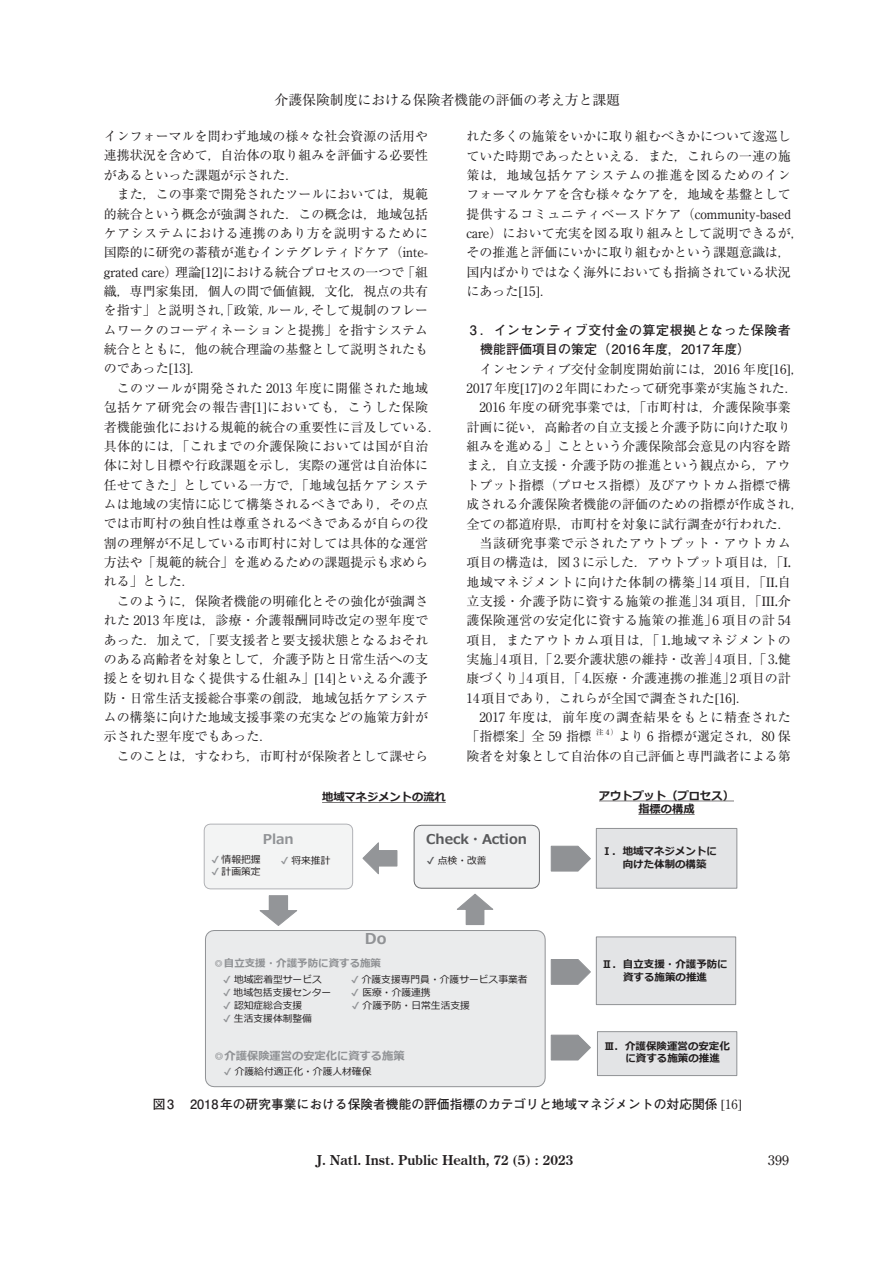
<style>
.page{position:relative;width:893px;height:1263px;background:#fff}
.page>*{position:absolute;margin:0;border:0;box-sizing:border-box;transform-origin:0 0}
.t1{font:700 15px "Meiryo";color:#909295}
.t2{font:700 13.8px "Century Oldstyle";color:#231f20}
.t3{font:13.8px "Ryumin Pr 6 N";color:#231f20}
.t4{font:13.8px "Century Oldstyle";color:#231f20}
.t5{font:700 13.5px "Meiryo";letter-spacing:-.005em;color:#58595b}
.t6{font:700 13.5px "Meiryo";color:#909295}
.t7{font:12.9px/19.4px "Ryumin Pr 6 N";color:#231f20;text-align:justify}
.t8{font:12.9px "Ryumin Pr 6 N";letter-spacing:.02em;color:#231f20}
.t9{font:12.9px "Ryumin Pr 6 N";letter-spacing:.04em;color:#231f20}
.t10{font:700 12.9px/19.4px "Futo Go B101 Pr 6 N";letter-spacing:.045em;color:#231f20}
.t11{font:12.9px "Ryumin Pr 6 N";letter-spacing:.035em;color:#231f20}
.t12{font:12.9px "Ryumin Pr 6 N";letter-spacing:.05em;color:#231f20}
.t13{font:700 12.75px "Futo Go B101 Pr 6 N";color:#231f20}
.t14{font:700 11.25px/13.5px "Meiryo";color:#231f20;text-align:center}
.t15{font:700 11.25px "Meiryo";color:#909295}
.t16{font:700 10.5px/12.6px "Meiryo";color:#231f20}
.t17{font:700 10.5px "Meiryo";color:#909295}
.t18{font:9.75px "Meiryo";color:#231f20}
.t19{font:7.5px "Ryumin Pr 6 N";color:#231f20}
.s1{font-family:"Century Oldstyle"}
.s2{font-weight:700;color:#909295}
.s3{font-weight:700;color:#58595b}
.s4{color:#909295}
.s5{font-family:"Century Oldstyle";font-weight:400}
.s6{font-family:"Ryumin Pr 6 N";font-weight:400}
</style>
<div class="page">
<div style="left:205px;top:930px;width:341px;height:157px;background:#eaebec"></div>
<div style="left:596px;top:828px;width:141px;height:60px;background:#e3e4e6"></div>
<div style="left:596px;top:828px;width:141px;height:60px;border:1px solid #909295"></div>
<div style="left:596px;top:937px;width:140px;height:67px;background:#e3e4e6"></div>
<div style="left:596px;top:936px;width:140px;height:69px;border:1px solid #909295"></div>
<div style="left:597px;top:1032px;width:140px;height:43px;background:#e3e4e6"></div>
<div style="left:597px;top:1031px;width:140px;height:45px;border:1px solid #909295"></div>
<svg style="left:322px;top:802px;width:124px;height:1px"></svg>
<svg style="left:599px;top:801px;width:135px;height:1px"></svg>
<svg style="left:638px;top:814px;width:57px;height:1px"></svg>
<svg style="left:203px;top:823px;width:150px;height:103px"></svg>
<svg style="left:413px;top:824px;width:127px;height:101px"></svg>
<svg style="left:362px;top:842px;width:36px;height:33px"></svg>
<svg style="left:550px;top:1034px;width:41px;height:27px"></svg>
<svg style="left:550px;top:959px;width:41px;height:26px"></svg>
<svg style="left:550px;top:845px;width:41px;height:27px"></svg>
<p class="t3" style="left:275px;top:89px;width:347px">介護保険制度における保険者機能の評価の考え方と課題</p>
<p class="t7" style="left:104px;top:126px;width:326px">インフォーマルを問わず地域の様々な社会資源の活用や連携状況を含めて，自治体の取り組みを評価する必要性があるといった課題が示された．</p>
<p class="t7" style="left:104px;top:184px;width:326px;text-indent:13px">また，この事業で開発されたツールにおいては，規範的統合という概念が強調された．この概念は，地域包括ケアシステムにおける連携のあり方を説明するために国際的に研究の蓄積が進むインテグレティドケア（<span class="s1">inte&shy;grated care</span>）理論<span class="s1">[</span>12<span class="s1">]</span>における統合プロセスの一つで「組織，専門家集団，個人の間で価値観，文化，視点の共有を指す」と説明され，「政策，ルール，そして規制のフレームワークのコーディネーションと提携」を指すシステム統合とともに，他の統合理論の基盤として説明されたものであった<span class="s1">[</span>13<span class="s1">]</span>．</p>
<p class="t7" style="left:104px;top:378px;width:339px;text-align:left;text-indent:13px">このツールが開発された 2013 年度に開催された地域包括ケア研究会の報告書<span class="s1">[</span>1<span class="s1">]</span>においても，こうした保険者機能強化における規範的統合の重要性に言及している．具体的には，「これまでの介護保険においては国が自治体に対し目標や行政課題を示し，実際の運営は自治体に任せてきた」としている一方で，「地域包括ケアシステムは地域の実情に応じて構築されるべきであり，その点では市町村の独自性は尊重されるべきであるが自らの役割の理解が不足している市町村に対しては具体的な運営方法や「規範的統合」を進めるための課題提示も求められる」とした．</p>
<p class="t7" style="left:104px;top:591px;width:326px;text-indent:13px">このように，保険者機能の明確化とその強化が強調された 2013 年度は，診療・介護報酬同時改定の翌年度であった．加えて，「要支援者と要支援状態となるおそれのある高齢者を対象として，介護予防と日常生活への支援とを切れ目なく提供する仕組み」<span class="s1">[</span>14<span class="s1">]</span>といえる介護予防・日常生活支援総合事業の創設，地域包括ケアシステムの構築に向けた地域支援事業の充実などの施策方針が示された翌年度でもあった．</p>
<p class="t7" style="left:117px;top:745px;width:313px">このことは，すなわち，市町村が保険者として課せら</p>
<p class="t7" style="left:466px;top:126px;width:339px;text-align:left">れた多くの施策をいかに取り組むべきかについて逡巡していた時期であったといえる．また，これらの一連の施策は，地域包括ケアシステムの推進を図るためのインフォーマルケアを含む様々なケアを，地域を基盤として提供するコミュニティベースドケア（<span class="s1">community-based care</span>）において充実を図る取り組みとして説明できるが，その推進と評価にいかに取り組むかという課題意識は，国内ばかりではなく海外においても指摘されている状況にあった<span class="s1">[</span>15<span class="s1">]</span>．</p>
<p class="t10" style="left:480px;top:320px;width:312px;text-indent:-10px">3 ．インセンティブ交付金の算定根拠となった保険者機能評価項目の策定（2016年度，2017年度）</p>
<p class="t7" style="left:479px;top:358px;width:326px">インセンティブ交付金制度開始前には，2016 年度<span class="s1">[</span>16<span class="s1">]</span>，</p>
<p class="t7" style="left:466px;top:378px;width:333px">2017年度<span class="s1">[</span>17<span class="s1">]</span>の2年間にわたって研究事業が実施された．</p>
<p class="t7" style="left:479px;top:397px;width:313px">2016 年度の研究事業では，「市町村は，介護保険事業</p>
<p class="t7" style="left:466px;top:416px;width:326px">計画に従い，高齢者の自立支援と介護予防に向けた取り</p>
<p class="t7" style="left:466px;top:436px;width:326px">組みを進める」ことという介護保険部会意見の内容を踏</p>
<p class="t7" style="left:466px;top:455px;width:326px">まえ，自立支援・介護予防の推進という観点から，アウ</p>
<p class="t7" style="left:466px;top:475px;width:326px">トプット指標（プロセス指標）及びアウトカム指標で構</p>
<p class="t7" style="left:466px;top:494px;width:339px">成される介護保険者機能の評価のための指標が作成され，</p>
<p class="t7" style="left:466px;top:513px;width:326px">全ての都道府県，市町村を対象に試行調査が行われた．</p>
<p class="t12" style="left:479px;top:533px;width:313px">当該研究事業で示されたアウトプット・アウトカム</p>
<p class="t7" style="left:466px;top:552px;width:326px">項目の構造は，図 3 に示した．アウトプット項目は，「<span class="s1">I.</span></p>
<p class="t9" style="left:466px;top:572px;width:326px">地域マネジメントに向けた体制の構築」14 項目，「<span class="s1">II.</span>自</p>
<p class="t8" style="left:466px;top:591px;width:326px">立支援・介護予防に資する施策の推進」34 項目，「<span class="s1">III.</span>介</p>
<p class="t8" style="left:466px;top:610px;width:326px">護保険運営の安定化に資する施策の推進」6 項目の計 54</p>
<p class="t11" style="left:466px;top:630px;width:326px">項目，またアウトカム項目は，「1<span class="s1">.</span>地域マネジメントの</p>
<p class="t7" style="left:466px;top:649px;width:326px">実施」4項目，「2<span class="s1">.</span>要介護状態の維持・改善」4項目，「3<span class="s1">.</span>健</p>
<p class="t7" style="left:466px;top:668px;width:326px">康づくり」4 項目，「4<span class="s1">.</span>医療・介護連携の推進」2 項目の計</p>
<p class="t7" style="left:466px;top:687px;width:284px">14項目であり，これらが全国で調査された<span class="s1">[</span>16<span class="s1">]</span>．</p>
<p class="t9" style="left:479px;top:707px;width:313px">2017 年度は，前年度の調査結果をもとに精査された</p>
<p class="t7" style="left:466px;top:726px;width:127px">「指標案」全 59 指標</p>
<p class="t19" style="left:596px;top:726px;width:23px">注4）</p>
<p class="t7" style="left:466px;top:726px;width:326px;text-align:right">より 6 指標が選定され，80 保<br>険者を対象として自治体の自己評価と専門識者による第</p>
<p class="t14" style="left:322px;top:791px;width:125px">地域マネジメントの流れ</p>
<p class="t14" style="left:599px;top:789px;width:137px">アウトプット（プロセス）指標の構成</p>
<p class="t6" style="left:263px;top:829px;width:32px">Plan</p>
<p class="t18" style="left:211px;top:853px;width:51px"><span class="s2">✔</span> 情報把握</p>
<p class="t18" style="left:281px;top:853px;width:51px"><span class="s2">✔</span> 将来推計</p>
<p class="t18" style="left:211px;top:865px;width:51px"><span class="s2">✔</span> 計画策定</p>
<p class="t5" style="left:426px;top:829px;width:102px">Check・Action</p>
<p class="t18" style="left:427px;top:853px;width:61px"><span class="s3">✔</span> 点検・改善</p>
<p class="t16" style="left:623px;top:846px;width:96px;text-indent:-21px">Ⅰ．地域マネジメントに向けた体制の構築</p>
<p class="t1" style="left:365px;top:927px;width:23px">Do</p>
<p class="t17" style="left:213px;top:956px;width:169px">◎自立支援・介護予防に資する施策</p>
<p class="t18" style="left:351px;top:972px;width:178px"><span class="s2">✔</span> 介護支援専門員・介護サービス事業者</p>
<p class="t18" style="left:351px;top:986px;width:81px"><span class="s2">✔</span> 医療・介護連携</p>
<p class="t18" style="left:352px;top:999px;width:120px"><span class="s4">✔</span> 介護予防・日常生活支援</p>
<p class="t18" style="left:223px;top:972px;width:100px"><span class="s2">✔</span> 地域密着型サービス</p>
<p class="t18" style="left:223px;top:986px;width:110px"><span class="s2">✔</span> 地域包括支援センター</p>
<p class="t18" style="left:223px;top:999px;width:81px"><span class="s4">✔</span> 認知症総合支援</p>
<p class="t18" style="left:223px;top:1011px;width:90px"><span class="s4">✔</span> 生活支援体制整備</p>
<p class="t15" style="left:213px;top:1048px;width:193px">◎介護保険運営の安定化に資する施策</p>
<p class="t18" style="left:224px;top:1065px;width:149px"><span class="s4">✔</span> 介護給付適正化・介護人材確保</p>
<p class="t16" style="left:602px;top:958px;width:127px;text-align:center">Ⅱ．自立支援・介護予防に資する施策の推進</p>
<p class="t16" style="left:625px;top:1040px;width:106px;text-indent:-21px">Ⅲ．介護保険運営の安定化に資する施策の推進</p>
<p class="t13" style="left:153px;top:1094px;width:591px">図3　2018年の研究事業における保険者機能の評価指標のカテゴリと地域マネジメントの対応関係 <span class="s5">[</span><span class="s6">16</span><span class="s5">]</span></p>
<p class="t2" style="left:316px;top:1151px;width:259px">J. Natl. Inst. Public Health, 72 (5) : 2023</p>
<p class="t4" style="left:768px;top:1151px;width:22px">399</p>
</div>
